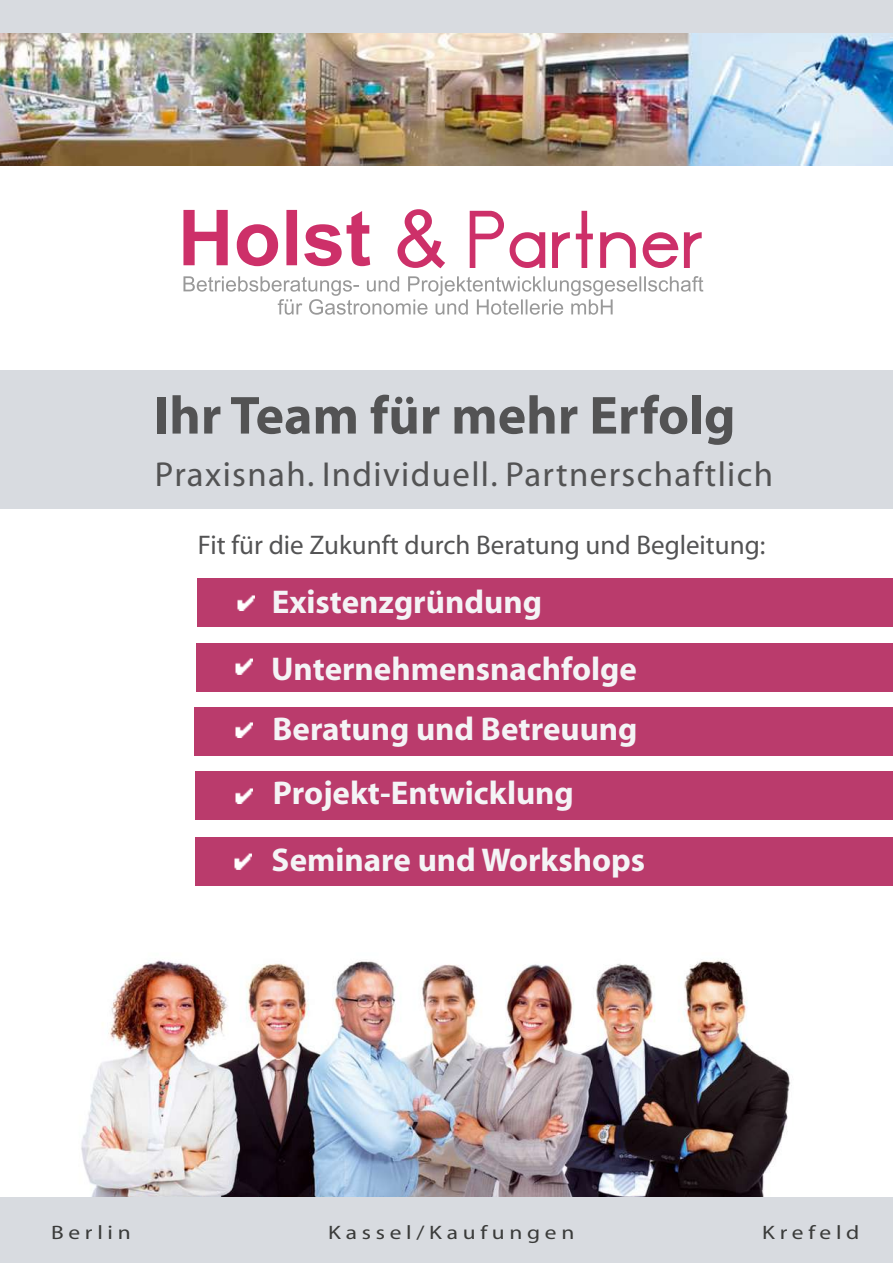
<style>
.page{position:relative;width:893px;height:1263px;background:#fff}
.page>*{position:absolute;margin:0;border:0;box-sizing:border-box;transform-origin:0 0}
.t1{font:700 54px "Myriad";color:#535354}
.t2{font:34.8px "Myriad";letter-spacing:.04em;color:#535354}
.t3{font:700 33px "Myriad";color:#f4f4f6}
.t4{font:27px "Myriad";color:#535354}
.t5{font:19.5px "Myriad";letter-spacing:.2em;color:#3a3b3a;scale:1.2 1}
</style>
<div class="page">
<img style="left:81px;top:959px;width:710px;height:238px">
<img style="left:0;top:33px;width:893px;height:132px">
<div style="left:0;top:370px;width:893px;height:138px;background:#d8dbe0"></div>
<div style="left:195px;top:771px;width:698px;height:48px;background:#ba3b6c"></div>
<div style="left:195px;top:707px;width:698px;height:48px;background:#ba3b6c"></div>
<div style="left:196px;top:643px;width:697px;height:48px;background:#ba3b6c"></div>
<div style="left:0;top:1197px;width:893px;height:66px;background:#d8dbe0"></div>
<div style="left:198px;top:578px;width:695px;height:48px;background:#ba3b6c"></div>
<img style="left:237px;top:595px;width:18px;height:16px">
<img style="left:235px;top:658px;width:18px;height:17px">
<img style="left:235px;top:722px;width:18px;height:16px">
<img style="left:235px;top:788px;width:18px;height:16px">
<div style="left:0;top:0;width:893px;height:33px;background:#d8dbe0"></div>
<div style="left:195px;top:837px;width:698px;height:48px;background:#ba3b6c"></div>
<img style="left:234px;top:853px;width:18px;height:17px">
<img style="left:183px;top:210px;width:187px;height:56px">
<img style="left:470px;top:211px;width:232px;height:57px">
<img style="left:397px;top:209px;width:48px;height:59px">
<img style="left:629px;top:276px;width:74px;height:16px">
<img style="left:493px;top:299px;width:120px;height:16px">
<h1 class="t1" style="left:154px;top:388px;width:583px">Ihr Team für mehr Erfolg</h1>
<p class="t2" style="left:155px;top:457px;width:620px">Praxisnah. Individuell. Partnerschaftlich</p>
<p class="t4" style="left:198px;top:531px;width:569px">Fit für die Zukunft durch Beratung und Begleitung:</p>
<p class="t3" style="left:272px;top:585px;width:272px">Existenzgründung</p>
<p class="t3" style="left:271px;top:651px;width:367px">Unternehmensnachfolge</p>
<p class="t3" style="left:272px;top:712px;width:367px">Beratung und Betreuung</p>
<p class="t3" style="left:273px;top:776px;width:303px">Projekt-Entwicklung</p>
<p class="t3" style="left:272px;top:843px;width:375px">Seminare und Workshops</p>
<p class="t5" style="left:51px;top:1223px;width:68px">Berlin</p>
<p class="t5" style="left:328px;top:1223px;width:207px">Kassel/Kaufungen</p>
<p class="t5" style="left:762px;top:1223px;width:82px">Krefeld</p>
</div>
